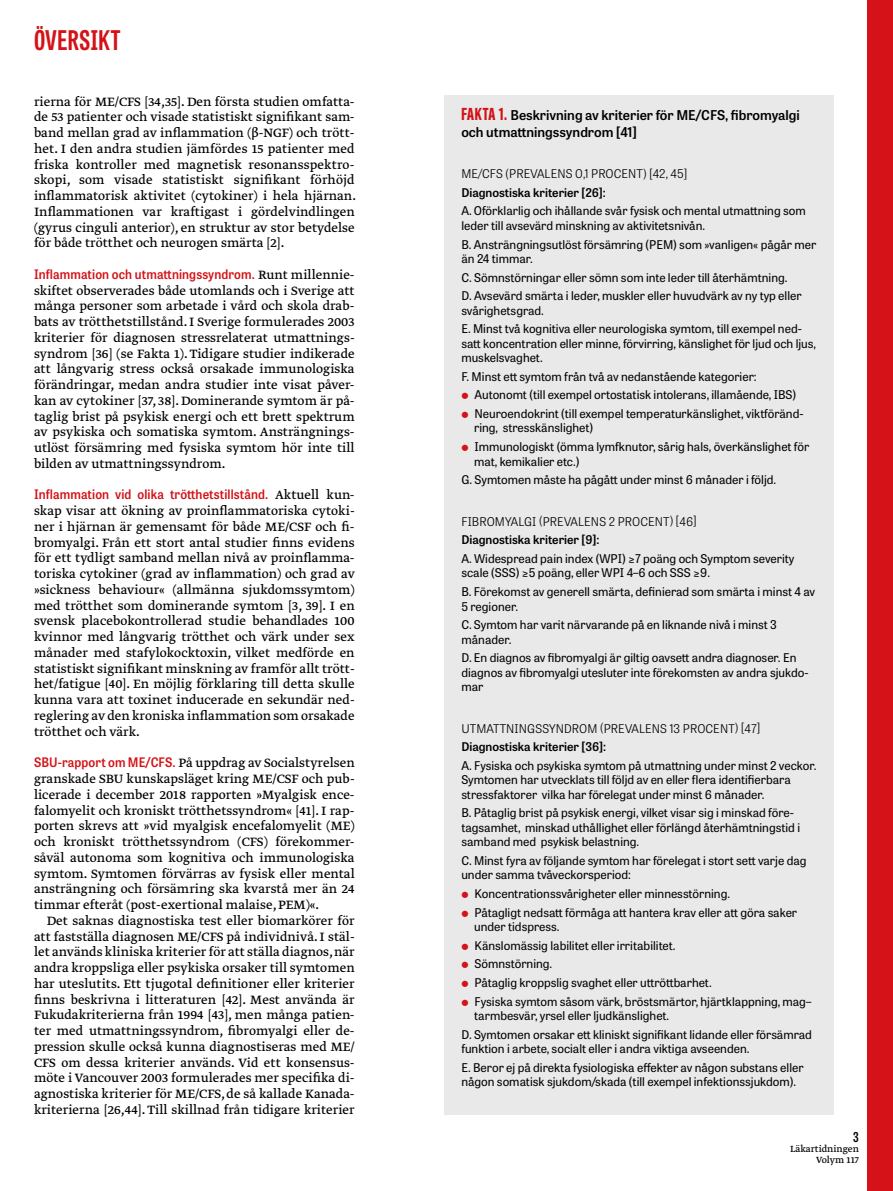
<style>
.page{position:relative;width:893px;height:1191px;background:#fff}
.page>*{position:absolute;margin:0;border:0;box-sizing:border-box;transform-origin:0 0}
.t1{font:700 27px "Tablet Gothic Compressed";letter-spacing:.02em;color:#d41217}
.t2{font:14.25px/15.8px "Greta Text Pro Regular Min";color:#000;text-align:justify}
.t3{font:600 13.5px/16.5px "Tablet Gothic";color:#000}
.t4{font:600 13.5px "Tablet Gothic Condensed";color:#000}
.t5{font:600 13.05px "Tablet Gothic Narrow";letter-spacing:.01em;color:#d41217}
.t6{font:12px/14.4px "Tablet Gothic";color:#000}
.t7{font:300 12px "Tablet Gothic";letter-spacing:.01em;color:#000}
.t8{font:600 12px "Tablet Gothic";color:#000}
.t9{font:10.5px/10.5px "Greta Text Pro";color:#000;text-align:right}
.s1{font-family:"Greta Text Pro Regular Min";font-weight:400;font-size:14.25px;color:#000}
.s2{font-family:"Tablet Gothic Narrow";font-weight:600;font-size:13.05px;color:#d41217}
.s3{font-family:"Tablet Gothic Compressed";font-weight:800;font-size:16.5px;color:#d41217}
</style>
<div class="page">
<div style="left:867px;top:0;width:26px;height:1191px;background:#d41217"></div>
<div style="left:444px;top:95px;width:389px;height:1019px;background:#e9e9e9"></div>
<h1 class="t1" style="left:34px;top:22px;width:88px">ÖVERSIKT</h1>
<p class="t2" style="left:34px;top:94px;width:324px;text-align:left">rierna för ME/CFS [34,35]. Den första studien omfatta&shy;de 53 patienter och visade statistiskt signifikant sam&shy;band mellan grad av inflammation (β-NGF) och trött&shy;het. I den andra studien jämfördes 15 patienter med friska kontroller med magnetisk resonansspektro-- skopi, som visade statistiskt signifikant förhöjd inflammatorisk aktivitet (cytokiner) i hela hjärnan.<br>Inflammationen var kraftigast i gördelvindlingen (gyrus cinguli anterior), en struktur av stor betydelse för både trötthet och neurogen smärta [2].</p>
<p class="t5" style="left:34px;top:265px;width:322px">Inflammation och utmattningssyndrom. <span class="s1">Runt millennie-</span></p>
<p class="t2" style="left:34px;top:283px;width:322px">skiftet observerades både utomlands och i Sverige att många personer som arbetade i vård och skola drab&shy;bats av trötthetstillstånd. I Sverige formulerades 2003 kriterier för diagnosen stressrelaterat utmattnings&shy;syndrom [36] (se Fakta 1). Tidigare studier indikerade att långvarig stress också orsakade immunologiska förändringar, medan andra studier inte visat påver&shy;kan av cytokiner [37, 38]. Dominerande symtom är på&shy;taglig brist på psykisk energi och ett brett spektrum av psykiska och somatiska symtom. Ansträngnings&shy;utlöst försämring med fysiska symtom hör inte till bilden av utmattningssyndrom.</p>
<p class="t5" style="left:34px;top:486px;width:322px">Inflammation vid olika trötthetstillstånd. <span class="s1">Aktuell kun-</span></p>
<p class="t2" style="left:34px;top:503px;width:322px">skap visar att ökning av proinflammatoriska cytoki&shy;ner i hjärnan är gemensamt för både ME/CSF och fi&shy;bromyalgi. Från ett stort antal studier finns evidens för ett tydligt samband mellan nivå av proinflamma&shy;toriska cytokiner (grad av inflammation) och grad av »sickness behaviour« (allmänna sjukdomssymtom) med trötthet som dominerande symtom [3, 39]. I en svensk placebokontrollerad studie behandlades 100 kvinnor med långvarig trötthet och värk under sex månader med stafylokocktoxin, vilket medförde en statistiskt signifikant minskning av framför allt trött&shy;het/fatigue [40]. En möjlig förklaring till detta skulle kunna vara att toxinet inducerade en sekundär ned&shy;reglering av den kroniska inflammation som orsakade trötthet och värk.</p>
<p class="t2" style="left:34px;top:755px;width:322px"><span class="s2">SBU-rapport om ME/CFS.</span> På uppdrag av Socialstyrelsen granskade SBU kunskapsläget kring ME/CSF och pub&shy;licerade i december 2018 rapporten »Myalgisk ence&shy;falomyelit och kroniskt trötthetssyndrom« [41]. I rap&shy;porten skrevs att »vid myalgisk encefalomyelit (ME) och kroniskt trötthetssyndrom (CFS) förekommer&shy;såväl autonoma som kognitiva och immunologiska symtom. Symtomen förvärras av fysisk eller mental ansträngning och försämring ska kvarstå mer än 24 timmar efteråt (post-exertional malaise, PEM)«.</p>
<p class="t2" style="left:34px;top:913px;width:322px;text-indent:13px">Det saknas diagnostiska test eller biomarkörer för att fastställa diagnosen ME/CFS på individnivå. I stäl&shy;let används kliniska kriterier för att ställa diagnos, när andra kroppsliga eller psykiska orsaker till symtomen har uteslutits. Ett tjugotal definitioner eller kriterier finns beskrivna i litteraturen [42]. Mest använda är Fukudakriterierna från 1994 [43], men många patien&shy;ter med utmattningssyndrom, fibromyalgi eller de&shy;pression skulle också kunna diagnostiseras med ME/ CFS om dessa kriterier används. Vid ett konsensus&shy;möte i Vancouver 2003 formulerades mer specifika di&shy;agnostiska kriterier för ME/CFS, de så kallade Kanada&shy;kriterierna [26,44]. Till skillnad från tidigare kriterier</p>
<p class="t3" style="left:461px;top:106px;width:340px"><span class="s3">FAKTA 1.</span> Beskrivning av kriterier för ME/CFS, fibromyalgi och utmattningssyndrom [41]</p>
<p class="t7" style="left:461px;top:166px;width:227px">ME/CFS (PREVALENS 0,1 PROCENT) [42, 45]</p>
<p class="t8" style="left:461px;top:184px;width:146px">Diagnostiska kriterier [26]:</p>
<p class="t6" style="left:461px;top:203px;width:346px">A. Oförklarlig och ihållande svår fysisk och mental utmattning som leder till avsevärd minskning av aktivitetsnivån.</p>
<p class="t6" style="left:461px;top:236px;width:357px">B. Ansträngningsutlöst försämring (PEM) som »vanligen« pågår mer än 24 timmar.</p>
<p class="t6" style="left:461px;top:267px;width:342px;line-height:18.6px">C. Sömnstörningar eller sömn som inte leder till återhämtning.<br>D. Avsevärd smärta i leder, muskler eller huvudvärk av ny typ eller</p>
<p class="t6" style="left:461px;top:300px;width:342px;line-height:18.6px">svårighetsgrad.<br>E. Minst två kognitiva eller neurologiska symtom, till exempel ned-</p>
<p class="t6" style="left:461px;top:335px;width:356px">satt koncentration eller minne, förvirring, känslighet för ljud och ljus, muskelsvaghet.</p>
<p class="t6" style="left:474px;top:366px;width:330px;line-height:18.6px;text-indent:-13px">F. Minst ett symtom från två av nedanstående kategorier:<br>Autonomt (till exempel ortostatisk intolerans, illamående, IBS)<br>Neuroendokrint (till exempel temperaturkänslighet, viktföränd-</p>
<p class="t6" style="left:474px;top:418px;width:337px;line-height:18.6px">ring, stresskänslighet)<br>Immunologiskt (ömma lymfknutor, sårig hals, överkänslighet för</p>
<p class="t6" style="left:461px;top:451px;width:316px;line-height:18.6px;text-indent:13px">mat, kemikalier etc.)<br>G. Symtomen måste ha pågått under minst 6 månader i följd.</p>
<p class="t7" style="left:461px;top:513px;width:237px">FIBROMYALGI (PREVALENS 2 PROCENT) [46]</p>
<p class="t8" style="left:461px;top:531px;width:140px">Diagnostiska kriterier [9]:</p>
<p class="t6" style="left:461px;top:551px;width:335px">A. Widespread pain index (WPI) ≥7 poäng och Symptom severity scale (SSS) ≥5 poäng, eller WPI 4–6 och SSS ≥9.</p>
<p class="t6" style="left:461px;top:584px;width:355px">B. Förekomst av generell smärta, definierad som smärta i minst 4 av<br>5 regioner.</p>
<p class="t6" style="left:461px;top:617px;width:317px">C. Symtom har varit närvarande på en liknande nivå i minst 3 månader.</p>
<p class="t6" style="left:461px;top:650px;width:349px">D. En diagnos av fibromyalgi är giltig oavsett andra diagnoser. En diagnos av fibromyalgi utesluter inte förekomsten av andra sjukdo&shy;mar</p>
<p class="t7" style="left:461px;top:720px;width:300px">UTMATTNINGSSYNDROM (PREVALENS 13 PROCENT) [47]</p>
<p class="t8" style="left:461px;top:738px;width:146px">Diagnostiska kriterier [36]:</p>
<p class="t6" style="left:461px;top:758px;width:357px">A. Fysiska och psykiska symtom på utmattning under minst 2 veckor.<br>Symtomen har utvecklats till följd av en eller flera identifierbara stressfaktorer vilka har förelegat under minst 6 månader.</p>
<p class="t6" style="left:461px;top:805px;width:340px">B. Påtaglig brist på psykisk energi, vilket visar sig i minskad före&shy;tagsamhet, minskad uthållighet eller förlängd återhämtningstid i samband med psykisk belastning.</p>
<p class="t6" style="left:461px;top:852px;width:347px">C. Minst fyra av följande symtom har förelegat i stort sett varje dag under samma tvåveckorsperiod:</p>
<p class="t6" style="left:474px;top:883px;width:324px;line-height:18.6px">Koncentrationssvårigheter eller minnesstörning.<br>Påtagligt nedsatt förmåga att hantera krav eller att göra saker</p>
<p class="t6" style="left:474px;top:916px;width:339px;line-height:18.6px">under tidspress.<br>Känslomässig labilitet eller irritabilitet.<br>Sömnstörning.<br>Påtaglig kroppslig svaghet eller uttröttbarhet.<br>Fysiska symtom såsom värk, bröstsmärtor, hjärtklappning, mag–</p>
<p class="t6" style="left:461px;top:1005px;width:352px;line-height:18.6px;text-indent:13px">tarmbesvär, yrsel eller ljudkänslighet.<br>D. Symtomen orsakar ett kliniskt signifikant lidande eller försämrad</p>
<p class="t6" style="left:461px;top:1039px;width:344px;line-height:18.6px">funktion i arbete, socialt eller i andra viktiga avseenden.<br>E. Beror ej på direkta fysiologiska effekter av någon substans eller</p>
<p class="t6" style="left:461px;top:1074px;width:336px">någon somatisk sjukdom/skada (till exempel infektionssjukdom).</p>
<p class="t4" style="left:853px;top:1127px;width:7px">3</p>
<p class="t9" style="left:790px;top:1144px;width:70px">Läkartidningen<br>Volym 117</p>
</div>
